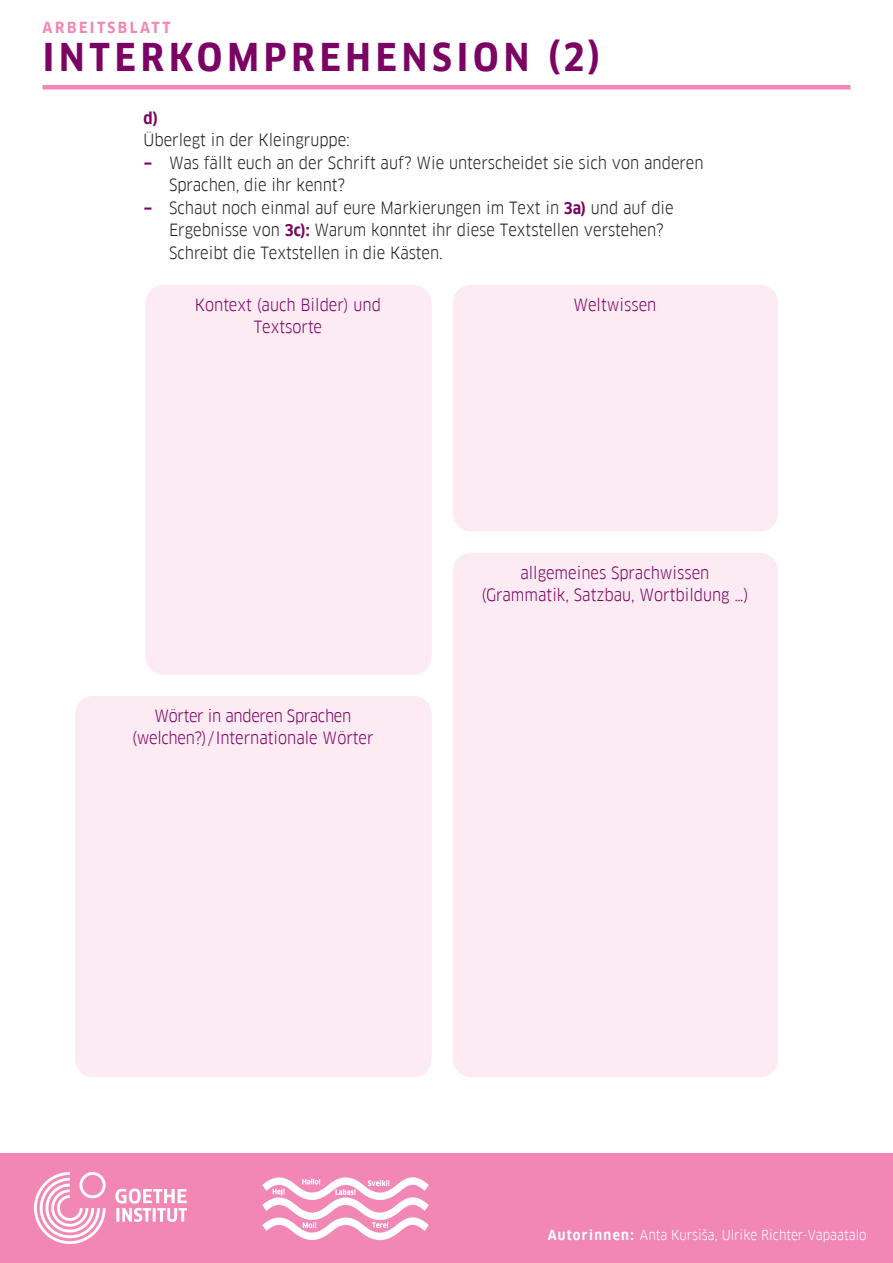
<style>
.page{position:relative;width:893px;height:1263px;background:#fff}
.page>*{position:absolute;margin:0;border:0;box-sizing:border-box;transform-origin:0 0}
.t1{font:700 37.5px "Goethe FF Clan";letter-spacing:.13em;color:#7b0364}
.t2{font:16.5px "Goethe FF Clan";color:#231f20}
.t3{font:16.5px/22.5px "Goethe FF Clan";color:#7b0364;text-align:center}
.t4{font:16.5px/22.5px "Goethe FF Clan";letter-spacing:-.02em;color:#7b0364;text-align:center}
.t5{font:700 15.75px "Goethe FF Clan";color:#7b0364}
.t6{font:700 15px "Goethe FF Clan";letter-spacing:.17em;color:#f287b6}
.t7{font:13.5px "Goethe FF Clan";color:#fff}
.s1{font-weight:700;color:#7b0364}
.s2{font-weight:700;font-size:15.75px;color:#7b0364}
.s3{font-weight:700}
</style>
<div class="page">
<div style="left:0;top:1154px;width:893px;height:109px;background:#f287b6"></div>
<img style="left:34px;top:1172px;width:153px;height:71px">
<img style="left:262px;top:1177px;width:167px;height:64px">
<hr style="left:43px;top:85px;width:807px;height:4px;background:#f287b6">
<div style="left:145px;top:285px;width:287px;height:390px;background:#fcebf2;border-radius:18px"></div>
<div style="left:75px;top:696px;width:357px;height:381px;background:#fcebf2;border-radius:18px"></div>
<div style="left:453px;top:285px;width:325px;height:246px;background:#fcebf2;border-radius:18px"></div>
<div style="left:453px;top:553px;width:325px;height:524px;background:#fcebf2;border-radius:18px"></div>
<p class="t6" style="left:43px;top:19px;width:129px">ARBEITSBLATT</p>
<h1 class="t1" style="left:43px;top:36px;width:559px">INTERKOMPREHENSION (2)</h1>
<p class="t5" style="left:144px;top:109px;width:16px">d)</p>
<p class="t2" style="left:144px;top:130px;width:208px">Überlegt in der Kleingruppe:</p>
<p class="t2" style="left:144px;top:153px;width:561px"><span class="s1">−</span> Was fällt euch an der Schrift auf? Wie unterscheidet sie sich von anderen</p>
<p class="t2" style="left:169px;top:175px;width:178px">Sprachen, die ihr kennt?</p>
<p class="t2" style="left:144px;top:198px;width:532px"><span class="s1">−</span> Schaut noch einmal auf eure Markierungen im Text in <span class="s2">3a)</span> und auf die</p>
<p class="t2" style="left:169px;top:220px;width:496px">Ergebnisse von <span class="s2">3c):</span> Warum konntet ihr diese Textstellen verstehen?</p>
<p class="t2" style="left:169px;top:243px;width:275px">Schreibt die Textstellen in die Kästen.</p>
<p class="t3" style="left:195px;top:293px;width:187px">Kontext (auch Bilder) und<br>Textsorte</p>
<p class="t4" style="left:132px;top:704px;width:243px">Wörter in anderen Sprachen (welchen?)/Internationale Wörter</p>
<p class="t3" style="left:573px;top:293px;width:84px">Weltwissen</p>
<p class="t3" style="left:481px;top:561px;width:269px">allgemeines Sprachwissen (Grammatik, Satzbau, Wortbildung …)</p>
<p class="t7" style="left:548px;top:1226px;width:320px"><span class="s3">Autorinnen:</span> Anta Kursiša, Ulrike Richter-Vapaatalo</p>
</div>
